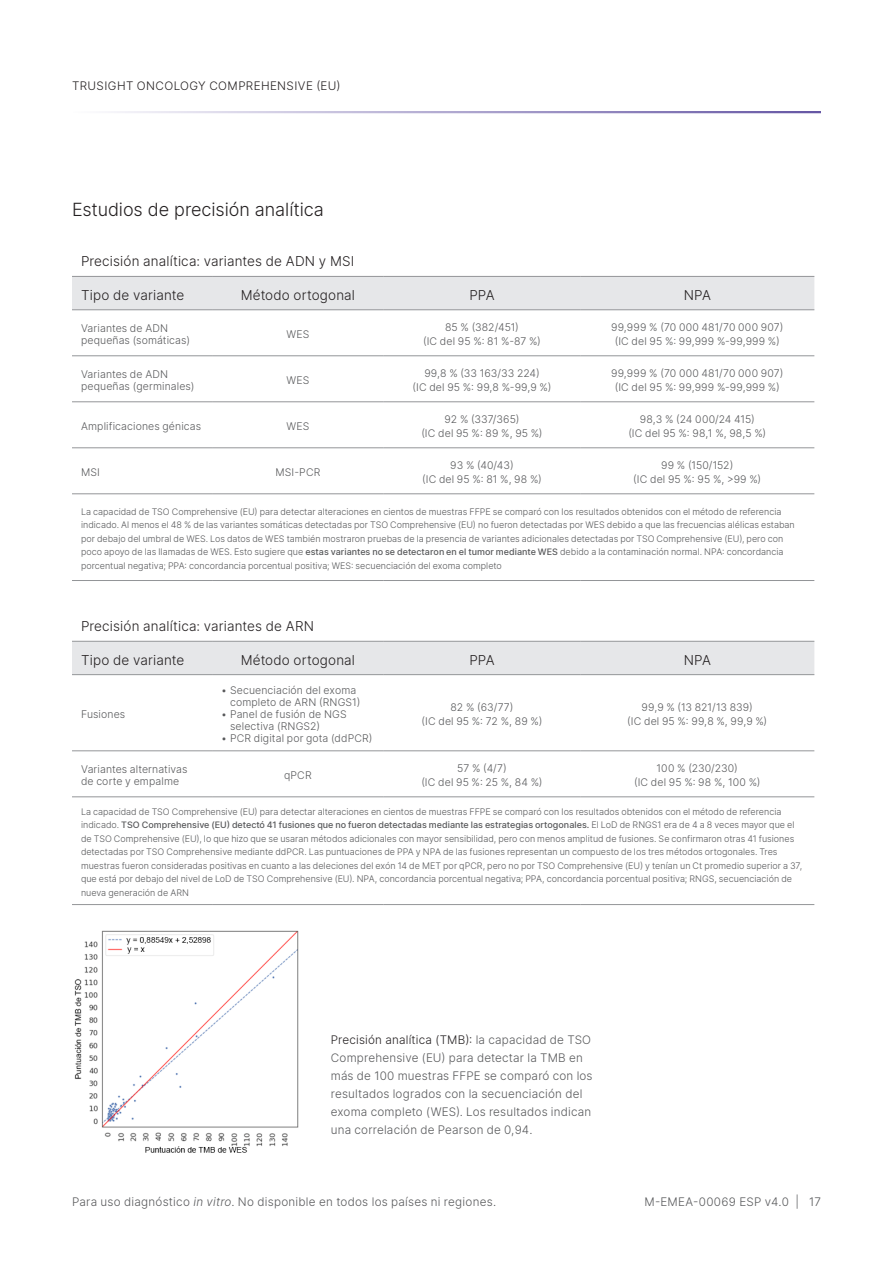
<style>
.page{position:relative;width:893px;height:1263px;background:#fff}
.page>*{position:absolute;margin:0;border:0;box-sizing:border-box;transform-origin:0 0}
.B-Head{font:300 18px "Inter";letter-spacing:-.005em;color:#231f20}
.Table_Title{font:300 13.5px "Inter";letter-spacing:.01em;color:#231f20}
.Header_Row_A_Cente{font:300 13.5px "Inter";letter-spacing:.01em;color:#231f20}
.Header_Row_A_Left{font:300 13.5px "Inter";letter-spacing:.01em;color:#231f20}
.Figure_Caption{font:300 11.7px/18px "Inter";letter-spacing:.015em;color:#57585a}
.t1{font:300 11.7px "Inter";letter-spacing:.04em;color:#231f20}
.Body_Row_Center_Al{font:300 10.5px/13.5px "Inter";letter-spacing:.01em;color:#57585a;text-align:center}
.Body_Row_Left_Alig{font:300 10.5px/12px "Inter";letter-spacing:.01em;color:#57585a}
.Table_Footnote{font:300 9px/13.5px "Inter";color:#57585a}
.s1{font-weight:500}
.s2{color:#231f20}
.s3{font-style:italic}
</style>
<div class="page">
<hr style="left:72px;top:111px;width:749px;height:2px;background:#6556a4">
<div style="left:72px;top:277px;width:742px;height:32px;background:#e6e7e9"></div>
<hr style="left:72px;top:580px;width:140px;height:1px;background:#939598">
<hr style="left:212px;top:580px;width:172px;height:1px;background:#939598">
<hr style="left:384px;top:580px;width:196px;height:1px;background:#939598">
<hr style="left:580px;top:580px;width:234px;height:1px;background:#939598">
<hr style="left:72px;top:355px;width:140px;height:1px;background:#939598">
<hr style="left:72px;top:401px;width:140px;height:1px;background:#939598">
<hr style="left:72px;top:447px;width:140px;height:1px;background:#939598">
<hr style="left:212px;top:355px;width:172px;height:1px;background:#939598">
<hr style="left:212px;top:401px;width:172px;height:1px;background:#939598">
<hr style="left:212px;top:447px;width:172px;height:1px;background:#939598">
<hr style="left:580px;top:355px;width:234px;height:1px;background:#939598">
<hr style="left:580px;top:401px;width:234px;height:1px;background:#939598">
<hr style="left:580px;top:447px;width:234px;height:1px;background:#939598">
<hr style="left:72px;top:276px;width:140px;height:1px;background:#939598">
<hr style="left:212px;top:276px;width:172px;height:1px;background:#939598">
<hr style="left:384px;top:276px;width:196px;height:1px;background:#939598">
<hr style="left:580px;top:276px;width:234px;height:1px;background:#939598">
<hr style="left:72px;top:493px;width:140px;height:1px;background:#939598">
<hr style="left:212px;top:493px;width:172px;height:1px;background:#939598">
<hr style="left:384px;top:493px;width:196px;height:1px;background:#939598">
<hr style="left:580px;top:493px;width:234px;height:1px;background:#939598">
<hr style="left:72px;top:309px;width:140px;height:1px;background:#939598">
<hr style="left:212px;top:309px;width:172px;height:1px;background:#939598">
<hr style="left:384px;top:309px;width:196px;height:1px;background:#939598">
<hr style="left:580px;top:309px;width:234px;height:1px;background:#939598">
<hr style="left:384px;top:355px;width:196px;height:1px;background:#939598">
<hr style="left:384px;top:401px;width:196px;height:1px;background:#939598">
<hr style="left:384px;top:447px;width:196px;height:1px;background:#939598">
<div style="left:72px;top:642px;width:742px;height:32px;background:#e6e7e9"></div>
<hr style="left:72px;top:750px;width:140px;height:1px;background:#939598">
<hr style="left:212px;top:750px;width:172px;height:1px;background:#939598">
<hr style="left:580px;top:750px;width:234px;height:1px;background:#939598">
<hr style="left:72px;top:641px;width:140px;height:1px;background:#939598">
<hr style="left:212px;top:641px;width:172px;height:1px;background:#939598">
<hr style="left:384px;top:641px;width:196px;height:1px;background:#939598">
<hr style="left:580px;top:641px;width:234px;height:1px;background:#939598">
<hr style="left:72px;top:796px;width:140px;height:1px;background:#939598">
<hr style="left:212px;top:796px;width:172px;height:1px;background:#939598">
<hr style="left:384px;top:796px;width:196px;height:1px;background:#939598">
<hr style="left:580px;top:796px;width:234px;height:1px;background:#939598">
<hr style="left:72px;top:904px;width:140px;height:1px;background:#939598">
<hr style="left:212px;top:904px;width:172px;height:1px;background:#939598">
<hr style="left:384px;top:904px;width:196px;height:1px;background:#939598">
<hr style="left:580px;top:904px;width:234px;height:1px;background:#939598">
<hr style="left:72px;top:674px;width:140px;height:1px;background:#939598">
<hr style="left:212px;top:674px;width:172px;height:1px;background:#939598">
<hr style="left:384px;top:674px;width:196px;height:1px;background:#939598">
<hr style="left:580px;top:674px;width:234px;height:1px;background:#939598">
<hr style="left:384px;top:750px;width:196px;height:1px;background:#939598">
<img style="left:74px;top:930px;width:225px;height:223px">
<p class="t1" style="left:72px;top:77px;width:270px">TRUSIGHT ONCOLOGY COMPREHENSIVE (EU)</p>
<p class="B-Head" style="left:72px;top:197px;width:253px">Estudios de precisión analítica</p>
<p class="Table_Title" style="left:81px;top:252px;width:275px">Precisión analítica: variantes de ADN y MSI</p>
<p class="Header_Row_A_Left" style="left:81px;top:285px;width:105px">Tipo de variante</p>
<p class="Header_Row_A_Cente" style="left:241px;top:285px;width:116px">Método ortogonal</p>
<p class="Header_Row_A_Cente" style="left:469px;top:285px;width:27px">PPA</p>
<p class="Header_Row_A_Cente" style="left:684px;top:285px;width:29px">NPA</p>
<p class="Body_Row_Left_Alig" style="left:81px;top:322px;width:111px">Variantes de ADN pequeñas (somáticas)</p>
<p class="Body_Row_Center_Al" style="left:287px;top:327px;width:24px">WES</p>
<p class="Body_Row_Center_Al" style="left:423px;top:320px;width:119px">85 % (382/451)<br>(IC del 95 %: 81 %-87 %)</p>
<p class="Body_Row_Center_Al" style="left:611px;top:320px;width:174px">99,999 % (70 000 481/70 000 907) (IC del 95 %: 99,999 %-99,999 %)</p>
<p class="Body_Row_Left_Alig" style="left:81px;top:368px;width:115px">Variantes de ADN pequeñas (germinales)</p>
<p class="Body_Row_Center_Al" style="left:287px;top:373px;width:24px">WES</p>
<p class="Body_Row_Center_Al" style="left:413px;top:366px;width:140px">99,8 % (33 163/33 224)<br>(IC del 95 %: 99,8 %-99,9 %)</p>
<p class="Body_Row_Center_Al" style="left:611px;top:366px;width:174px">99,999 % (70 000 481/70 000 907) (IC del 95 %: 99,999 %-99,999 %)</p>
<p class="Body_Row_Left_Alig" style="left:81px;top:420px;width:122px">Amplificaciones génicas</p>
<p class="Body_Row_Center_Al" style="left:287px;top:419px;width:24px">WES</p>
<p class="Body_Row_Center_Al" style="left:421px;top:412px;width:123px">92 % (337/365)<br>(IC del 95 %: 89 %, 95 %)</p>
<p class="Body_Row_Center_Al" style="left:628px;top:412px;width:139px">98,3 % (24 000/24 415)<br>(IC del 95 %: 98,1 %, 98,5 %)</p>
<p class="Body_Row_Left_Alig" style="left:81px;top:466px;width:20px">MSI</p>
<p class="Body_Row_Center_Al" style="left:275px;top:465px;width:46px">MSI-PCR</p>
<p class="Body_Row_Center_Al" style="left:422px;top:458px;width:121px">93 % (40/43)<br>(IC del 95 %: 81 %, 98 %)</p>
<p class="Body_Row_Center_Al" style="left:633px;top:458px;width:129px">99 % (150/152)<br>(IC del 95 %: 95 %, &gt;99 %)</p>
<p class="Table_Footnote" style="left:81px;top:504px;width:715px">La capacidad de TSO Comprehensive (EU) para detectar alteraciones en cientos de muestras FFPE se comparó con los resultados obtenidos con el método de referencia indicado. Al menos el 48 % de las variantes somáticas detectadas por TSO Comprehensive (EU) no fueron detectadas por WES debido a que las frecuencias alélicas estaban por debajo del umbral de WES. Los datos de WES también mostraron pruebas de la presencia de variantes adicionales detectadas por TSO Comprehensive (EU), pero con poco apoyo de las llamadas de WES. Esto sugiere que <span class="s1">estas variantes no se detectaron en el tumor mediante WES</span> debido a la contaminación normal. NPA: concordancia porcentual negativa; PPA: concordancia porcentual positiva; WES: secuenciación del exoma completo</p>
<p class="Table_Title" style="left:81px;top:617px;width:235px">Precisión analítica: variantes de ARN</p>
<p class="Header_Row_A_Left" style="left:81px;top:650px;width:105px">Tipo de variante</p>
<p class="Header_Row_A_Cente" style="left:241px;top:650px;width:116px">Método ortogonal</p>
<p class="Header_Row_A_Cente" style="left:469px;top:650px;width:27px">PPA</p>
<p class="Header_Row_A_Cente" style="left:684px;top:650px;width:29px">NPA</p>
<p class="Body_Row_Left_Alig" style="left:81px;top:708px;width:46px">Fusiones</p>
<p class="Body_Row_Center_Al" style="left:230px;top:684px;width:132px;line-height:12px;text-align:left;text-indent:-9px">• Secuenciación del exoma completo de ARN (RNGS1)</p>
<p class="Body_Row_Center_Al" style="left:230px;top:708px;width:118px;line-height:12px;text-align:left;text-indent:-9px">• Panel de fusión de NGS selectiva (RNGS2)</p>
<p class="Body_Row_Center_Al" style="left:221px;top:731px;width:153px">• PCR digital por gota (ddPCR)</p>
<p class="Body_Row_Center_Al" style="left:422px;top:700px;width:122px">82 % (63/77)<br>(IC del 95 %: 72 %, 89 %)</p>
<p class="Body_Row_Center_Al" style="left:627px;top:700px;width:141px">99,9 % (13 821/13 839)<br>(IC del 95 %: 99,8 %, 99,9 %)</p>
<p class="Body_Row_Left_Alig" style="left:81px;top:763px;width:108px">Variantes alternativas de corte y empalme</p>
<p class="Body_Row_Center_Al" style="left:284px;top:768px;width:29px">qPCR</p>
<p class="Body_Row_Center_Al" style="left:421px;top:761px;width:123px">57 % (4/7)<br>(IC del 95 %: 25 %, 84 %)</p>
<p class="Body_Row_Center_Al" style="left:634px;top:761px;width:128px">100 % (230/230)<br>(IC del 95 %: 98 %, 100 %)</p>
<p class="Table_Footnote" style="left:81px;top:804px;width:723px">La capacidad de TSO Comprehensive (EU) para detectar alteraciones en cientos de muestras FFPE se comparó con los resultados obtenidos con el método de referencia indicado. <span class="s1">TSO Comprehensive (EU) detectó 41 fusiones que no fueron detectadas mediante las estrategias ortogonales.</span> El LoD de RNGS1 era de 4 a 8 veces mayor que el de TSO Comprehensive (EU), lo que hizo que se usaran métodos adicionales con mayor sensibilidad, pero con menos amplitud de fusiones. Se confirmaron otras 41 fusiones detectadas por TSO Comprehensive mediante ddPCR. Las puntuaciones de PPA y NPA de las fusiones representan un compuesto de los tres métodos ortogonales. Tres muestras fueron consideradas positivas en cuanto a las deleciones del exón 14 de MET por qPCR, pero no por TSO Comprehensive (EU) y tenían un Ct promedio superior a 37, que está por debajo del nivel de LoD de TSO Comprehensive (EU). NPA, concordancia porcentual negativa; PPA, concordancia porcentual positiva; RNGS, secuenciación de nueva generación de ARN</p>
<p class="Figure_Caption" style="left:331px;top:1031px;width:263px"><span class="s2">Precisión analítica (TMB):</span> la capacidad de TSO Comprehensive (EU) para detectar la TMB en más de 100 muestras FFPE se comparó con los resultados logrados con la secuenciación del exoma completo (WES). Los resultados indican una correlación de Pearson de 0,94.</p>
<p class="Figure_Caption" style="left:72px;top:1193px;width:426px">Para uso diagnóstico <span class="s3">in vitro</span>. No disponible en todos los países ni regiones.</p>
<p class="Figure_Caption" style="left:644px;top:1193px;width:178px">M-EMEA-00069 ESP v4.0 | 17</p>
</div>
